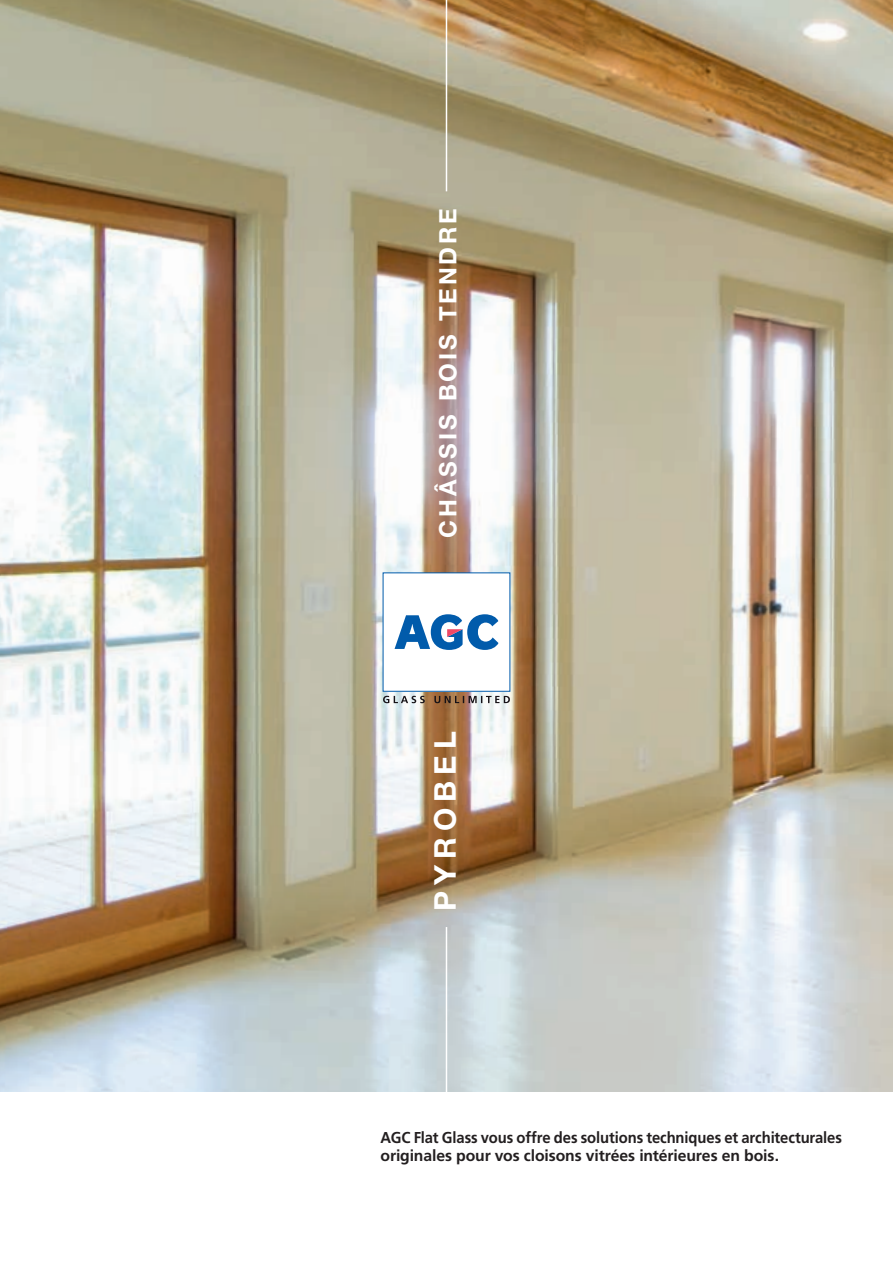
<style>
.page{position:relative;width:893px;height:1263px;background:#fff}
.page>*{position:absolute;margin:0;border:0;box-sizing:border-box;transform-origin:0 0}
.Normal_e{font:700 30px "Helvetica Neue";letter-spacing:.2em;color:#fff}
.Normal_e-2{font:700 24px "Helvetica Neue";letter-spacing:.12em;color:#fff}
.t1{font:700 15.75px/18px "Frutiger";letter-spacing:-.005em;color:#231f20;scale:.94 1}
</style>
<div class="page">
<img style="left:0;top:0;width:893px;height:1092px">
<hr style="left:446px;top:927px;width:1px;height:189px;background:#fff">
<hr style="left:446px;top:0;width:1px;height:191px;background:#fff">
<div style="left:383px;top:573px;width:127px;height:118px;background:#fff"></div>
<svg style="left:395px;top:614px;width:103px;height:36px"></svg>
<svg style="left:383px;top:696px;width:127px;height:7px"></svg>
<p class="Normal_e-2" style="left:433px;top:538px;width:331px;rotate:-90deg">CHÂSSIS BOIS TENDRE</p>
<p class="Normal_e" style="left:427px;top:911px;width:181px;rotate:-90deg">PYROBEL</p>
<p class="t1" style="left:381px;top:1128px;width:492px">AGC Flat Glass vous offre des solutions techniques et architecturales originales pour vos cloisons vitrées intérieures en bois.</p>
</div>
